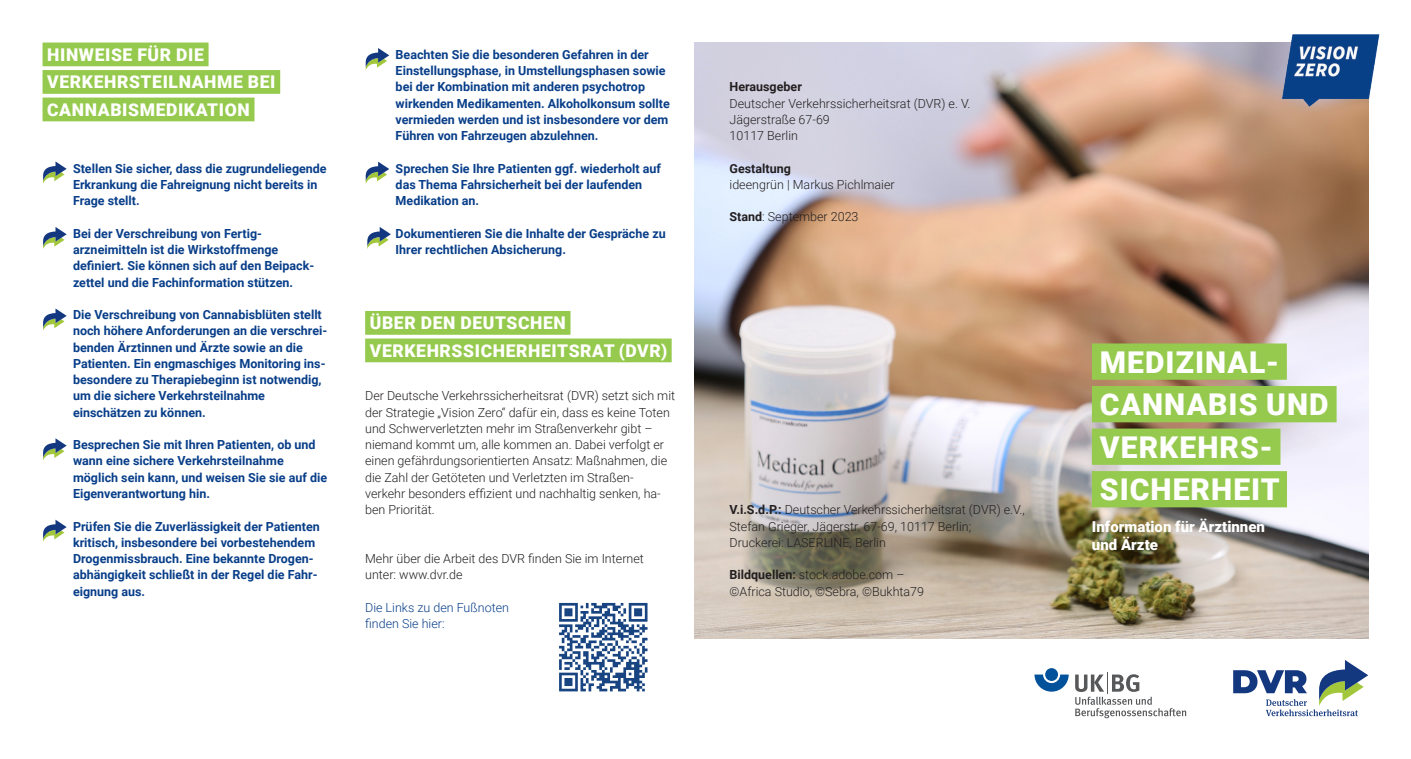
<style>
.page{position:relative;width:1411px;height:759px;background:#fff}
.page>*{position:absolute;margin:0;border:0;box-sizing:border-box;transform-origin:0 0}
.t1{font:900 30px/42.5px "Roboto";letter-spacing:.035em;color:#fff}
.t2{font:900 17.5px/27.5px "Roboto";letter-spacing:.035em;color:#fff}
.t3{font:900 15px/17.5px "Roboto";color:#fff}
.t4{font:700 12.5px/16.2px "Roboto";color:#083e89}
.t5{font:300 12.5px/16.2px "Roboto";color:#231f20}
.t6{font:300 12.5px/16.2px "Roboto";color:#083e89}
.t7{font:700 12.5px "Roboto";color:#231f20}
.s1{font-weight:700}
</style>
<div class="page">
<img style="left:694px;top:43px;width:674px;height:595px">
<img style="left:1279px;top:34px;width:101px;height:80px">
<svg style="left:1233px;top:660px;width:135px;height:56px"></svg>
<svg style="left:1034px;top:674px;width:34px;height:17px"></svg>
<div style="left:1045px;top:667px;width:12px;height:13px;background:#01519b;border-radius:50%"></div>
<svg style="left:1075px;top:672px;width:111px;height:46px"></svg>
<div style="left:1091px;top:343px;width:195px;height:36px;background:#96ca4e"></div>
<div style="left:1091px;top:386px;width:245px;height:36px;background:#96ca4e"></div>
<div style="left:1091px;top:428px;width:189px;height:36px;background:#96ca4e"></div>
<div style="left:1091px;top:471px;width:195px;height:36px;background:#96ca4e"></div>
<div style="left:365px;top:311px;width:205px;height:23px;background:#96ca4e"></div>
<div style="left:365px;top:338px;width:306px;height:24px;background:#96ca4e"></div>
<div style="left:43px;top:42px;width:165px;height:24px;background:#96ca4e"></div>
<div style="left:43px;top:70px;width:237px;height:24px;background:#96ca4e"></div>
<div style="left:43px;top:97px;width:211px;height:24px;background:#96ca4e"></div>
<div style="left:556px;top:600px;width:94px;height:93px;background:linear-gradient(to bottom,#fff,#fff)"></div>
<svg style="left:559px;top:602px;width:88px;height:89px"></svg>
<svg style="left:43px;top:161px;width:24px;height:22px"></svg>
<svg style="left:43px;top:227px;width:24px;height:22px"></svg>
<svg style="left:43px;top:308px;width:24px;height:22px"></svg>
<svg style="left:43px;top:438px;width:24px;height:22px"></svg>
<svg style="left:43px;top:519px;width:24px;height:22px"></svg>
<svg style="left:366px;top:48px;width:23px;height:22px"></svg>
<svg style="left:366px;top:161px;width:23px;height:22px"></svg>
<svg style="left:367px;top:227px;width:24px;height:22px"></svg>
<h2 class="t2" style="left:47px;top:40px;width:230px">HINWEISE FÜR DIE<br>VERKEHRSTEILNAHME BEI<br>CANNABISMEDIKATION</h2>
<p class="t4" style="left:73px;top:159px;width:255px">Stellen Sie sicher, dass die zugrundeliegende<br>Erkrankung die Fahreignung nicht bereits in<br>Frage stellt.</p>
<p class="t4" style="left:73px;top:224px;width:243px">Bei der Verschreibung von Fertig&shy;arzneimitteln ist die Wirkstoffmenge definiert. Sie können sich auf den Beipack&shy;zettel und die Fachinformation stützen.</p>
<p class="t4" style="left:73px;top:306px;width:256px">Die Verschreibung von Cannabisblüten stellt noch höhere Anforderungen an die verschrei&shy;benden Ärztinnen und Ärzte sowie an die Patienten. Ein engmaschiges Monitoring ins&shy;besondere zu Therapiebeginn ist notwendig, um die sichere Verkehrsteilnahme einschätzen zu können.</p>
<p class="t4" style="left:73px;top:436px;width:256px">Besprechen Sie mit Ihren Patienten, ob und wann eine sichere Verkehrsteilnahme möglich sein kann, und weisen Sie sie auf die Eigenverantwortung hin.</p>
<p class="t4" style="left:73px;top:517px;width:248px">Prüfen Sie die Zuverlässigkeit der Patienten kritisch, insbesondere bei vorbestehendem Drogenmissbrauch. Eine bekannte Drogen&shy;abhängigkeit schließt in der Regel die Fahr&shy;eignung aus.</p>
<p class="t4" style="left:395px;top:46px;width:276px">Beachten Sie die besonderen Gefahren in der Einstellungsphase, in Umstellungsphasen sowie bei der Kombination mit anderen psychotrop wirkenden Medikamenten. Alkoholkonsum sollte vermieden werden und ist insbesondere vor dem Führen von Fahrzeugen abzulehnen.</p>
<p class="t4" style="left:395px;top:159px;width:267px">Sprechen Sie Ihre Patienten ggf. wiederholt auf das Thema Fahrsicherheit bei der laufenden<br>Medikation an.</p>
<p class="t4" style="left:395px;top:224px;width:271px">Dokumentieren Sie die Inhalte der Gespräche zu<br>Ihrer rechtlichen Absicherung.</p>
<h2 class="t2" style="left:370px;top:308px;width:299px">ÜBER DEN DEUTSCHEN<br>VERKEHRSSICHERHEITSRAT (DVR)</h2>
<p class="t5" style="left:365px;top:387px;width:311px">Der Deutsche Verkehrssicherheitsrat (DVR) setzt sich mit der Strategie „Vision Zero“ dafür ein, dass es keine Toten und Schwerverletzten mehr im Straßenverkehr gibt – niemand kommt um, alle kommen an. Dabei verfolgt er einen gefährdungsorientierten Ansatz: Maßnahmen, die die Zahl der Getöteten und Verletzten im Straßen&shy;verkehr besonders effizient und nachhaltig senken, ha&shy;ben Priorität.</p>
<p class="t5" style="left:365px;top:549px;width:280px">Mehr über die Arbeit des DVR finden Sie im Internet unter: www.dvr.de</p>
<p class="t6" style="left:365px;top:598px;width:145px">Die Links zu den Fußnoten finden Sie hier:</p>
<p class="t7" style="left:729px;top:78px;width:74px">Herausgeber</p>
<p class="t5" style="left:729px;top:94px;width:242px">Deutscher Verkehrssicherheitsrat (DVR) e. V.<br>Jägerstraße 67-69<br>10117 Berlin</p>
<p class="t7" style="left:729px;top:159px;width:63px">Gestaltung</p>
<p class="t5" style="left:729px;top:176px;width:167px">ideengrün | Markus Pichlmaier</p>
<p class="t5" style="left:729px;top:208px;width:130px"><span class="s1">Stand</span>: September 2023</p>
<p class="t5" style="left:729px;top:501px;width:297px"><span class="s1">V.i.S.d.P.:</span> Deutscher Verkehrssicherheitsrat (DVR) e.V.,<br>Stefan Grieger, Jägerstr. 67-69, 10117 Berlin;<br>Druckerei: LASERLINE, Berlin</p>
<p class="t5" style="left:729px;top:566px;width:196px"><span class="s1">Bildquellen:</span> stock.adobe.com – ©Africa Studio, ©Sebra, ©Bukhta79</p>
<h1 class="t1" style="left:1099px;top:339px;width:230px">MEDIZINAL-<br>CANNABIS UND<br>VERKEHRS-<br>SICHERHEIT</h1>
<p class="t3" style="left:1091px;top:517px;width:175px">Information für Ärztinnen und Ärzte</p>
</div>
